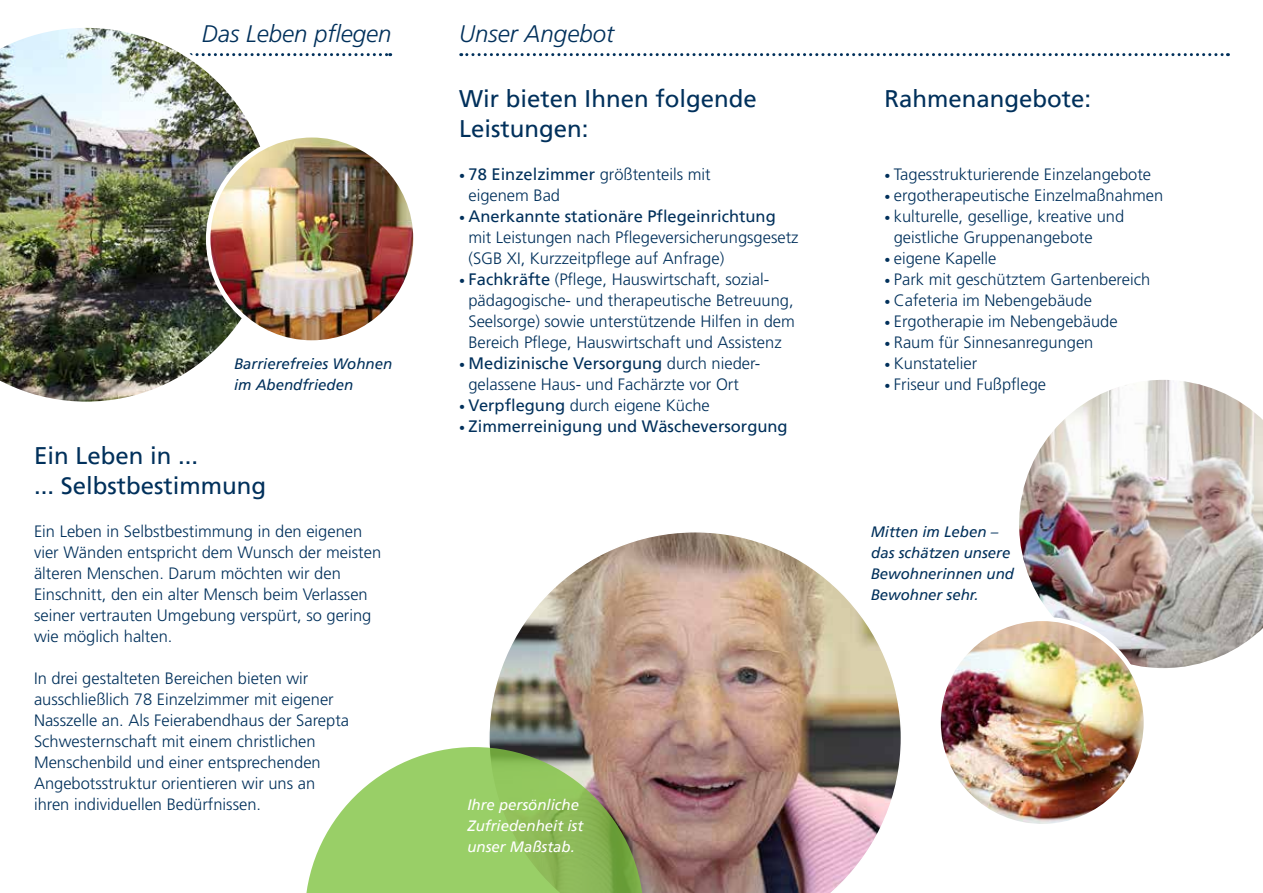
<style>
.page{position:relative;width:1263px;height:893px;background:#fff}
.page>*{position:absolute;margin:0;border:0;box-sizing:border-box;transform-origin:0 0}
.t1{font:24px/30px "Frutiger";color:#00305b}
.t2{font:italic 300 24px "Frutiger";color:#00305b}
.t3{font:300 16.5px/21px "Frutiger";color:#00305b}
.t4{font:16.5px "Frutiger";color:#00305b}
.t5{font:italic 15px/21px "Frutiger";color:#00305b}
.t6{font:italic 15px/21px "Frutiger";color:#fff}
.s1{font-weight:400;font-size:12px}
.s2{font-weight:400}
.s3{font-size:12px}
</style>
<div class="page">
<svg style="left:277px;top:53px;width:114px;height:3px"></svg>
<svg style="left:461px;top:53px;width:767px;height:3px"></svg>
<img style="left:1019px;top:380px;width:244px;height:289px">
<img style="left:489px;top:532px;width:412px;height:361px">
<img style="left:938px;top:619px;width:208px;height:207px;border-radius:104px">
<img style="left:0;top:27px;width:277px;height:375px">
<img style="left:209px;top:135px;width:204px;height:208px">
<svg style="left:306px;top:747px;width:338px;height:146px;background:#a1c476"></svg>
<h1 class="t2" style="left:202px;top:20px;width:191px">Das Leben pflegen</h1>
<p class="t5" style="left:234px;top:353px;width:160px">Barrierefreies Wohnen im Abendfrieden</p>
<h1 class="t1" style="left:34px;top:441px;width:234px">Ein Leben in ...<br>... Selbstbestimmung</h1>
<p class="t3" style="left:34px;top:521px;width:349px">Ein Leben in Selbstbestimmung in den eigenen vier Wänden entspricht dem Wunsch der meisten älteren Menschen. Darum möchten wir den Einschnitt, den ein alter Mensch beim Verlassen seiner vertrauten Umgebung verspürt, so gering wie möglich halten.</p>
<p class="t3" style="left:34px;top:668px;width:317px">In drei gestalteten Bereichen bieten wir ausschließlich 78 Einzelzimmer mit eigener Nasszelle an. Als Feierabendhaus der Sarepta Schwesternschaft mit einem christlichen Menschenbild und einer entsprechenden Angebotsstruktur orientieren wir uns an ihren individuellen Bedürfnissen.</p>
<h1 class="t2" style="left:459px;top:20px;width:156px">Unser Angebot</h1>
<h1 class="t1" style="left:459px;top:84px;width:299px">Wir bieten Ihnen folgende<br>Leistungen:</h1>
<p class="t3" style="left:468px;top:164px;width:244px;text-indent:-9px"><span class="s1">•</span> <span class="s2">78 Einzelzimmer</span> größtenteils mit eigenem Bad</p>
<p class="t3" style="left:468px;top:206px;width:332px;text-indent:-9px"><span class="s1">•</span> <span class="s2">Anerkannte stationäre Pflegeinrichtung </span>mit Leistungen nach Pflegeversicherungsgesetz (SGB XI, Kurzzeitpflege auf Anfrage)</p>
<p class="t3" style="left:468px;top:269px;width:328px;text-indent:-9px"><span class="s1">•</span> <span class="s2">Fachkräfte</span> (Pflege, Hauswirtschaft, sozial&shy;pädagogische- und therapeutische Betreuung, Seelsorge) sowie unterstützende Hilfen in dem Bereich Pflege, Hauswirtschaft und Assistenz</p>
<p class="t3" style="left:468px;top:353px;width:293px;text-indent:-9px"><span class="s1">•</span> <span class="s2">Medizinische Versorgung</span> durch nieder&shy;gelassene Haus- und Fachärzte vor Ort</p>
<p class="t3" style="left:459px;top:395px;width:252px"><span class="s1">•</span> <span class="s2">Verpflegung</span> durch eigene Küche</p>
<p class="t4" style="left:459px;top:417px;width:330px"><span class="s3">•</span> Zimmerreinigung und Wäscheversorgung</p>
<p class="t6" style="left:467px;top:794px;width:117px">Ihre persönliche<br>Zufriedenheit ist unser Maßstab.</p>
<h1 class="t1" style="left:884px;top:84px;width:208px">Rahmenangebote:</h1>
<p class="t3" style="left:884px;top:164px;width:268px"><span class="s1">•</span> Tagesstrukturierende Einzelangebote</p>
<p class="t3" style="left:884px;top:185px;width:280px"><span class="s1">•</span> ergotherapeutische Einzelmaßnahmen</p>
<p class="t3" style="left:894px;top:206px;width:232px;text-indent:-9px"><span class="s1">•</span> kulturelle, gesellige, kreative und geistliche Gruppenangebote</p>
<p class="t3" style="left:884px;top:248px;width:114px"><span class="s1">•</span> eigene Kapelle</p>
<p class="t3" style="left:884px;top:269px;width:267px"><span class="s1">•</span> Park mit geschütztem Gartenbereich</p>
<p class="t3" style="left:884px;top:290px;width:209px"><span class="s1">•</span> Cafeteria im Nebengebäude</p>
<p class="t3" style="left:884px;top:311px;width:235px"><span class="s1">•</span> Ergotherapie im Nebengebäude</p>
<p class="t3" style="left:884px;top:332px;width:210px"><span class="s1">•</span> Raum für Sinnesanregungen</p>
<p class="t3" style="left:884px;top:353px;width:94px"><span class="s1">•</span> Kunstatelier</p>
<p class="t3" style="left:884px;top:374px;width:163px"><span class="s1">•</span> Friseur und Fußpflege</p>
<p class="t5" style="left:871px;top:521px;width:145px">Mitten im Leben – das schätzen unsere<br>Bewohnerinnen und<br>Bewohner sehr.</p>
</div>
